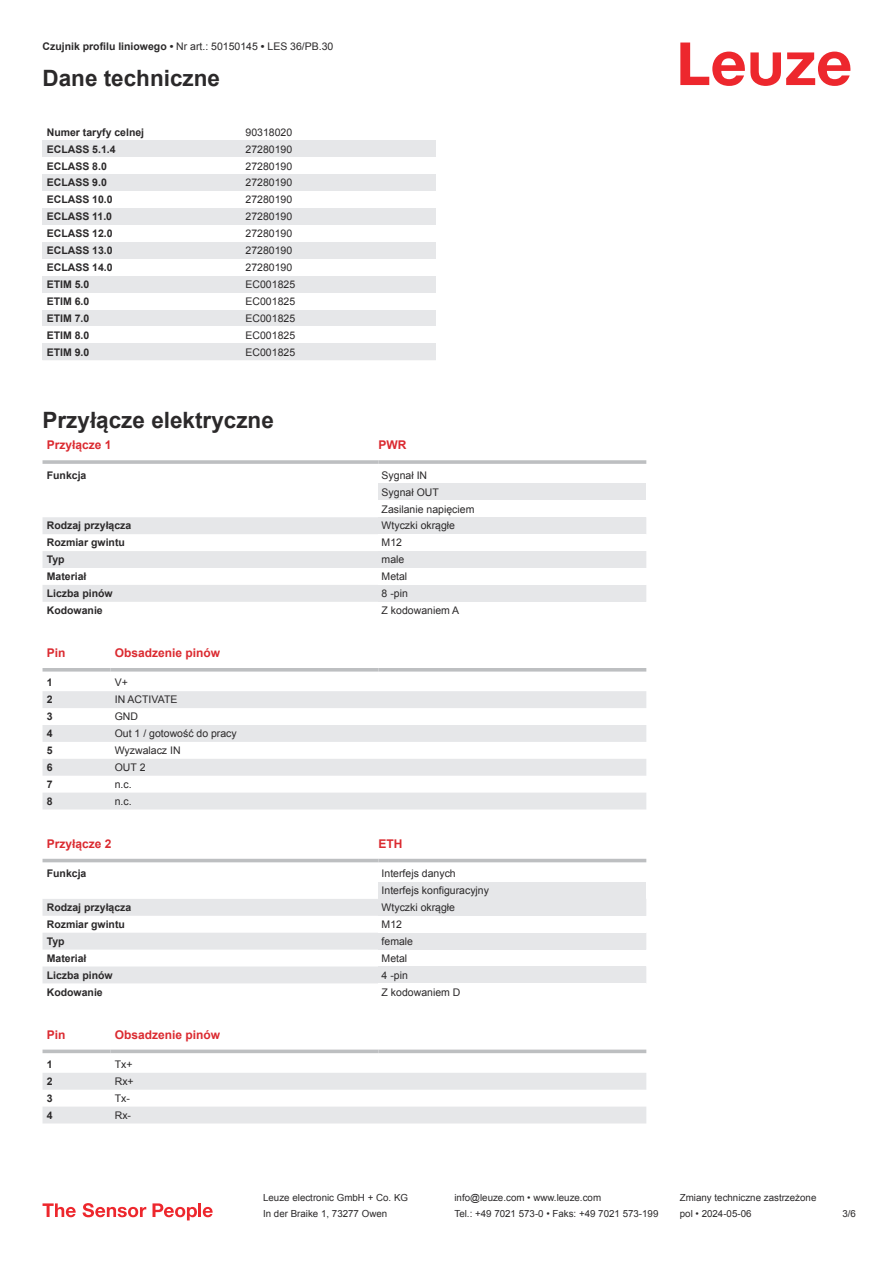
<style>
.page{position:relative;width:893px;height:1263px;background:#fff}
.page>*{position:absolute;margin:0;border:0;box-sizing:border-box;transform-origin:0 0}
.t1{font:700 22.5px "Arial";color:#2b292a}
.t2{font:700 12px "Arial";color:#db2a30}
.t3{font:10.5px/17px "Arial";color:#2b292a}
.t4{font:700 10.5px "Arial";color:#2b292a}
.t5{font:9.75px "Arial";color:#2b292a}
.s1{font-weight:700}
</style>
<div class="page">
<svg style="left:680px;top:43px;width:170px;height:43px"></svg>
<div style="left:43px;top:140px;width:199px;height:17px;background:#e6e7e9"></div>
<div style="left:242px;top:140px;width:194px;height:17px;background:#e6e7e9"></div>
<div style="left:43px;top:174px;width:199px;height:17px;background:#e6e7e9"></div>
<div style="left:242px;top:174px;width:194px;height:17px;background:#e6e7e9"></div>
<div style="left:43px;top:208px;width:199px;height:17px;background:#e6e7e9"></div>
<div style="left:242px;top:208px;width:194px;height:17px;background:#e6e7e9"></div>
<div style="left:43px;top:242px;width:199px;height:17px;background:#e6e7e9"></div>
<div style="left:242px;top:242px;width:194px;height:17px;background:#e6e7e9"></div>
<div style="left:43px;top:276px;width:199px;height:17px;background:#e6e7e9"></div>
<div style="left:242px;top:276px;width:194px;height:17px;background:#e6e7e9"></div>
<div style="left:43px;top:310px;width:199px;height:16px;background:#e6e7e9"></div>
<div style="left:242px;top:310px;width:194px;height:16px;background:#e6e7e9"></div>
<div style="left:43px;top:343px;width:199px;height:17px;background:#e6e7e9"></div>
<div style="left:242px;top:343px;width:194px;height:17px;background:#e6e7e9"></div>
<svg style="left:43px;top:517px;width:335px;height:85px;fill:#e6e7e9"></svg>
<svg style="left:43px;top:460px;width:335px;height:4px"></svg>
<hr style="left:378px;top:460px;width:268px;height:4px;background:#c7c8ca">
<div style="left:378px;top:483px;width:268px;height:17px;background:#e6e7e9"></div>
<div style="left:378px;top:517px;width:268px;height:17px;background:#e6e7e9"></div>
<div style="left:378px;top:551px;width:268px;height:17px;background:#e6e7e9"></div>
<div style="left:378px;top:585px;width:268px;height:17px;background:#e6e7e9"></div>
<svg style="left:43px;top:671px;width:603px;height:1px"></svg>
<svg style="left:43px;top:691px;width:603px;height:118px;fill:#e6e7e9"></svg>
<hr style="left:43px;top:668px;width:68px;height:3px;background:#bdbfc1">
<hr style="left:111px;top:668px;width:267px;height:3px;background:#bdbfc1">
<hr style="left:378px;top:668px;width:268px;height:3px;background:#bdbfc1">
<svg style="left:43px;top:858px;width:603px;height:126px"></svg>
<svg style="left:43px;top:899px;width:335px;height:84px;fill:#e6e7e9"></svg>
<hr style="left:43px;top:859px;width:335px;height:3px;background:#bdbfc1">
<hr style="left:378px;top:859px;width:268px;height:3px;background:#bdbfc1">
<div style="left:378px;top:865px;width:268px;height:17px;background:#fff"></div>
<div style="left:378px;top:882px;width:268px;height:17px;background:#e6e7e9"></div>
<div style="left:378px;top:899px;width:268px;height:17px;background:#e6e7e9"></div>
<div style="left:378px;top:916px;width:268px;height:17px;background:#fff"></div>
<div style="left:378px;top:933px;width:268px;height:16px;background:#e6e7e9"></div>
<div style="left:378px;top:949px;width:268px;height:17px;background:#fff"></div>
<div style="left:378px;top:966px;width:268px;height:17px;background:#e6e7e9"></div>
<div style="left:378px;top:983px;width:268px;height:17px;background:#fff"></div>
<svg style="left:43px;top:1053px;width:603px;height:1px"></svg>
<svg style="left:43px;top:1073px;width:603px;height:50px"></svg>
<svg style="left:43px;top:1049px;width:68px;height:4px"></svg>
<svg style="left:111px;top:1049px;width:267px;height:4px"></svg>
<svg style="left:378px;top:1049px;width:268px;height:4px"></svg>
<svg style="left:43px;top:1203px;width:33px;height:14px"></svg>
<svg style="left:83px;top:1203px;width:63px;height:14px"></svg>
<svg style="left:153px;top:1203px;width:44px;height:17px"></svg>
<hr style="left:198px;top:1203px;width:3px;height:14px;background:#ed272d">
<svg style="left:203px;top:1207px;width:10px;height:10px"></svg>
<p class="t3" style="left:43px;top:39px;width:292px"><span class="s1">Czujnik profilu liniowego •</span> Nr art.: 50150145 <span class="s1">•</span> LES 36/PB.30</p>
<h1 class="t1" style="left:43px;top:70px;width:179px">Dane techniczne</h1>
<p class="t4" style="left:47px;top:128px;width:99px">Numer taryfy celnej</p>
<p class="t3" style="left:246px;top:124px;width:48px">90318020</p>
<p class="t4" style="left:47px;top:142px;width:70px">ECLASS 5.1.4</p>
<p class="t3" style="left:246px;top:140px;width:48px">27280190</p>
<p class="t4" style="left:47px;top:158px;width:62px">ECLASS 8.0</p>
<p class="t3" style="left:246px;top:157px;width:48px">27280190</p>
<p class="t4" style="left:47px;top:175px;width:62px">ECLASS 9.0</p>
<p class="t3" style="left:246px;top:174px;width:48px">27280190</p>
<p class="t4" style="left:47px;top:192px;width:67px">ECLASS 10.0</p>
<p class="t3" style="left:246px;top:191px;width:48px">27280190</p>
<p class="t4" style="left:47px;top:209px;width:67px">ECLASS 11.0</p>
<p class="t3" style="left:246px;top:208px;width:48px">27280190</p>
<p class="t4" style="left:47px;top:226px;width:67px">ECLASS 12.0</p>
<p class="t3" style="left:246px;top:225px;width:48px">27280190</p>
<p class="t4" style="left:47px;top:243px;width:67px">ECLASS 13.0</p>
<p class="t3" style="left:246px;top:242px;width:48px">27280190</p>
<p class="t4" style="left:47px;top:260px;width:67px">ECLASS 14.0</p>
<p class="t3" style="left:246px;top:259px;width:48px">27280190</p>
<p class="t4" style="left:47px;top:277px;width:44px">ETIM 5.0</p>
<p class="t3" style="left:246px;top:276px;width:51px">EC001825</p>
<p class="t4" style="left:47px;top:294px;width:44px">ETIM 6.0</p>
<p class="t3" style="left:246px;top:293px;width:51px">EC001825</p>
<p class="t4" style="left:47px;top:311px;width:44px">ETIM 7.0</p>
<p class="t3" style="left:246px;top:309px;width:51px">EC001825</p>
<p class="t4" style="left:47px;top:328px;width:44px">ETIM 8.0</p>
<p class="t3" style="left:246px;top:326px;width:51px">EC001825</p>
<p class="t4" style="left:47px;top:344px;width:44px">ETIM 9.0</p>
<p class="t3" style="left:246px;top:343px;width:51px">EC001825</p>
<h1 class="t1" style="left:43px;top:404px;width:233px">Przyłącze elektryczne</h1>
<p class="t2" style="left:47px;top:437px;width:66px">Przyłącze 1</p>
<p class="t2" style="left:378px;top:441px;width:29px">PWR</p>
<p class="t4" style="left:47px;top:471px;width:41px">Funkcja</p>
<p class="t3" style="left:382px;top:466px;width:94px">Sygnał IN<br>Sygnał OUT<br>Zasilanie napięciem</p>
<p class="t4" style="left:47px;top:518px;width:86px">Rodzaj przyłącza</p>
<p class="t3" style="left:382px;top:517px;width:75px">Wtyczki okrągłe</p>
<p class="t4" style="left:47px;top:539px;width:80px">Rozmiar gwintu</p>
<p class="t3" style="left:382px;top:534px;width:22px">M12</p>
<p class="t4" style="left:47px;top:556px;width:19px">Typ</p>
<p class="t3" style="left:382px;top:551px;width:24px">male</p>
<p class="t4" style="left:47px;top:569px;width:41px">Materiał</p>
<p class="t3" style="left:382px;top:568px;width:27px">Metal</p>
<p class="t4" style="left:47px;top:586px;width:67px">Liczba pinów</p>
<p class="t3" style="left:382px;top:585px;width:28px">8 -pin</p>
<p class="t4" style="left:47px;top:606px;width:58px">Kodowanie</p>
<p class="t3" style="left:382px;top:602px;width:79px">Z kodowaniem A</p>
<p class="t2" style="left:47px;top:648px;width:20px">Pin</p>
<p class="t2" style="left:115px;top:644px;width:107px">Obsadzenie pinów</p>
<p class="t4" style="left:47px;top:675px;width:7px">1</p>
<p class="t3" style="left:115px;top:674px;width:15px">V+</p>
<p class="t4" style="left:47px;top:692px;width:7px">2</p>
<p class="t3" style="left:115px;top:691px;width:64px">IN ACTIVATE</p>
<p class="t4" style="left:47px;top:709px;width:7px">3</p>
<p class="t3" style="left:115px;top:708px;width:25px">GND</p>
<p class="t4" style="left:47px;top:726px;width:7px">4</p>
<p class="t3" style="left:115px;top:725px;width:123px">Out 1 / gotowość do pracy</p>
<p class="t4" style="left:47px;top:746px;width:7px">5</p>
<p class="t3" style="left:115px;top:742px;width:67px">Wyzwalacz IN</p>
<p class="t4" style="left:47px;top:763px;width:7px">6</p>
<p class="t3" style="left:115px;top:759px;width:32px">OUT 2</p>
<p class="t4" style="left:47px;top:780px;width:7px">7</p>
<p class="t3" style="left:115px;top:777px;width:18px">n.c.</p>
<p class="t4" style="left:47px;top:797px;width:7px">8</p>
<p class="t3" style="left:115px;top:794px;width:18px">n.c.</p>
<p class="t2" style="left:47px;top:835px;width:66px">Przyłącze 2</p>
<p class="t2" style="left:378px;top:839px;width:25px">ETH</p>
<p class="t4" style="left:47px;top:870px;width:41px">Funkcja</p>
<p class="t3" style="left:382px;top:865px;width:109px">Interfejs danych<br>Interfejs konfiguracyjny</p>
<p class="t4" style="left:47px;top:900px;width:86px">Rodzaj przyłącza</p>
<p class="t3" style="left:382px;top:899px;width:75px">Wtyczki okrągłe</p>
<p class="t4" style="left:47px;top:920px;width:80px">Rozmiar gwintu</p>
<p class="t3" style="left:382px;top:916px;width:22px">M12</p>
<p class="t4" style="left:47px;top:937px;width:19px">Typ</p>
<p class="t3" style="left:382px;top:933px;width:33px">female</p>
<p class="t4" style="left:47px;top:951px;width:41px">Materiał</p>
<p class="t3" style="left:382px;top:949px;width:27px">Metal</p>
<p class="t4" style="left:47px;top:968px;width:67px">Liczba pinów</p>
<p class="t3" style="left:382px;top:967px;width:28px">4 -pin</p>
<p class="t4" style="left:47px;top:988px;width:58px">Kodowanie</p>
<p class="t3" style="left:382px;top:983px;width:80px">Z kodowaniem D</p>
<p class="t2" style="left:47px;top:1030px;width:20px">Pin</p>
<p class="t2" style="left:115px;top:1026px;width:107px">Obsadzenie pinów</p>
<p class="t4" style="left:47px;top:1057px;width:7px">1</p>
<p class="t3" style="left:115px;top:1056px;width:19px">Tx+</p>
<p class="t4" style="left:47px;top:1074px;width:7px">2</p>
<p class="t3" style="left:115px;top:1073px;width:20px">Rx+</p>
<p class="t4" style="left:47px;top:1091px;width:7px">3</p>
<p class="t3" style="left:115px;top:1090px;width:17px">Tx-</p>
<p class="t4" style="left:47px;top:1108px;width:7px">4</p>
<p class="t3" style="left:115px;top:1106px;width:18px">Rx-</p>
<p class="t5" style="left:263px;top:1191px;width:146px">Leuze electronic GmbH + Co. KG</p>
<p class="t5" style="left:454px;top:1191px;width:148px">info@leuze.com • www.leuze.com</p>
<p class="t5" style="left:680px;top:1191px;width:138px">Zmiany techniczne zastrzeżone</p>
<p class="t5" style="left:263px;top:1207px;width:126px">In der Braike 1, 73277 Owen</p>
<p class="t5" style="left:454px;top:1207px;width:205px">Tel.: +49 7021 573-0 • Faks: +49 7021 573-199</p>
<p class="t5" style="left:680px;top:1207px;width:73px">pol • 2024-05-06</p>
<p class="t5" style="left:842px;top:1210px;width:15px">3 /6</p>
</div>
